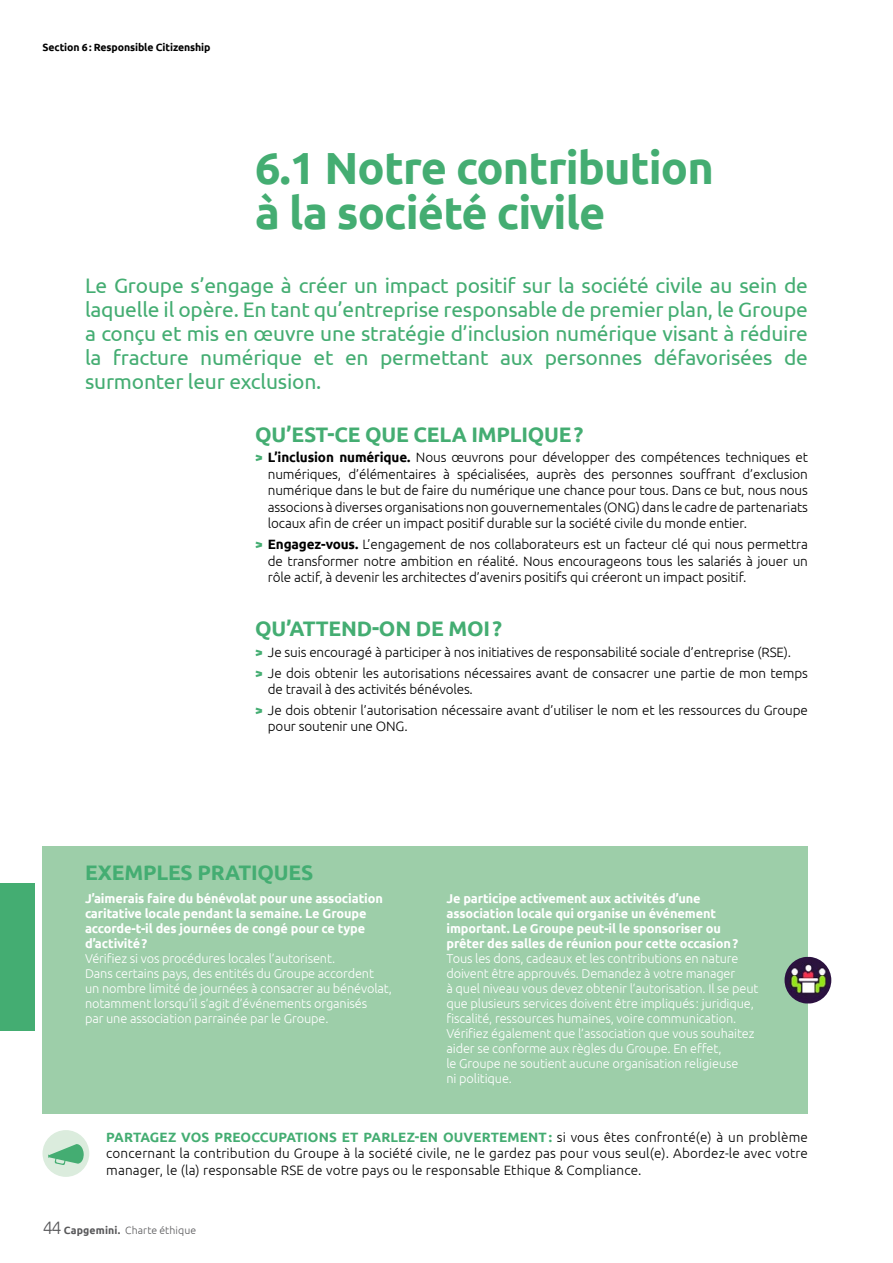
<style>
.page{position:relative;width:893px;height:1263px;background:#fff}
.page>*{position:absolute;margin:0;border:0;box-sizing:border-box;transform-origin:0 0}
.t1{font:700 45px/45px "Ubuntu";letter-spacing:-.02em;color:#44ad72}
.t2{font:21px/24px "Ubuntu";letter-spacing:-.01em;color:#44ad72;text-align:justify}
.t3{font:700 21px "Ubuntu";letter-spacing:-.01em;color:#44ad72}
.t4{font:300 13.5px/16.5px "Ubuntu";letter-spacing:-.01em;color:#000;text-align:justify}
.t5{font:300 12.75px/15px "Ubuntu";letter-spacing:-.01em;color:#fff}
.t6{font:700 12.75px/15px "Ubuntu";letter-spacing:-.01em;color:#fff}
.t7{font:700 10.5px "Ubuntu";letter-spacing:-.01em;color:#000}
.t8{font:300 10.5px "Ubuntu";letter-spacing:.01em;color:#58585a}
.s1{font-weight:700;color:#44ad72}
.s2{font-weight:700}
.s3{font-size:18px}
</style>
<div class="page">
<div style="left:43px;top:846px;width:765px;height:268px;background:#9dcea9"></div>
<div style="left:0;top:884px;width:34px;height:147px;background:#44ad72"></div>
<div style="left:43px;top:1130px;width:46px;height:47px;background:#dbecdd;border-radius:50%"></div>
<svg style="left:48px;top:1144px;width:36px;height:21px"></svg>
<img style="left:784px;top:957px;width:47px;height:46px;border-radius:22px">
<p class="t7" style="left:43px;top:41px;width:169px">Section 6: Responsible Citizenship</p>
<p class="t1" style="left:255px;top:145px;width:460px">6.1 Notre contribution à la société civile</p>
<p class="t2" style="left:85px;top:273px;width:724px">Le Groupe s’engage à créer un impact positif sur la société civile au sein de laquelle il opère. En tant qu’entreprise responsable de premier plan, le Groupe a conçu et mis en œuvre une stratégie d’inclusion numérique visant à réduire la fracture numérique et en permettant aux personnes défavorisées de surmonter leur exclusion.</p>
<p class="t3" style="left:255px;top:421px;width:330px">QU’EST-CE QUE CELA IMPLIQUE?</p>
<p class="t4" style="left:268px;top:449px;width:542px;text-indent:-13px"><span class="s1">&gt;</span> <span class="s2">L’inclusion numérique.</span> Nous œuvrons pour développer des compétences techniques et numériques, d’élémentaires à spécialisées, auprès des personnes souffrant d’exclusion numérique dans le but de faire du numérique une chance pour tous. Dans ce but, nous nous associons à diverses organisations non gouvernementales (ONG) dans le cadre de partenariats locaux afin de créer un impact positif durable sur la société civile du monde entier.</p>
<p class="t4" style="left:268px;top:536px;width:542px;text-indent:-13px"><span class="s1">&gt;</span> <span class="s2">Engagez-vous.</span> L’engagement de nos collaborateurs est un facteur clé qui nous permettra de transformer notre ambition en réalité. Nous encourageons tous les salariés à jouer un rôle actif, à devenir les architectes d’avenirs positifs qui créeront un impact positif.</p>
<p class="t3" style="left:255px;top:616px;width:248px">QU’ATTEND-ON DE MOI?</p>
<p class="t4" style="left:255px;top:643px;width:538px"><span class="s1">&gt;</span> Je suis encouragé à participer à nos initiatives de responsabilité sociale d’entreprise (RSE).</p>
<p class="t4" style="left:268px;top:664px;width:542px;text-indent:-13px"><span class="s1">&gt;</span> Je dois obtenir les autorisations nécessaires avant de consacrer une partie de mon temps de travail à des activités bénévoles.</p>
<p class="t4" style="left:268px;top:701px;width:542px;text-indent:-13px"><span class="s1">&gt;</span> Je dois obtenir l’autorisation nécessaire avant d’utiliser le nom et les ressources du Groupe pour soutenir une ONG.</p>
<p class="t3" style="left:85px;top:859px;width:230px">EXEMPLES PRATIQUES</p>
<p class="t6" style="left:85px;top:891px;width:299px">J’aimerais faire du bénévolat pour une association caritative locale pendant la semaine. Le Groupe accorde-t-il des journées de congé pour ce type d’activité?</p>
<p class="t5" style="left:85px;top:950px;width:308px">Vérifiez si vos procédures locales l’autorisent.<br>Dans certains pays, des entités du Groupe accordent<br>un nombre limité de journées à consacrer au bénévolat, notamment lorsqu’il s’agit d’événements organisés<br>par une association parrainée par le Groupe.</p>
<p class="t6" style="left:446px;top:891px;width:293px">Je participe activement aux activités d’une association locale qui organise un événement important. Le Groupe peut-il le sponsoriser ou prêter des salles de réunion pour cette occasion?</p>
<p class="t5" style="left:446px;top:950px;width:313px">Tous les dons, cadeaux et les contributions en nature doivent être approuvés. Demandez à votre manager<br>à quel niveau vous devez obtenir l’autorisation. Il se peut que plusieurs services doivent être impliqués: juridique, fiscalité, ressources humaines, voire communication.<br>Vérifiez également que l’association que vous souhaitez aider se conforme aux règles du Groupe. En effet,<br>le Groupe ne soutient aucune organisation religieuse<br>ni politique.</p>
<p class="t4" style="left:106px;top:1128px;width:703px"><span class="s1">PARTAGEZ VOS PREOCCUPATIONS ET PARLEZ-EN OUVERTEMENT:</span> si vous êtes confronté(e) à un problème concernant la contribution du Groupe à la société civile, ne le gardez pas pour vous seul(e). Abordez-le avec votre manager, le (la) responsable RSE de votre pays ou le responsable Ethique &amp; Compliance.</p>
<p class="t8" style="left:43px;top:1224px;width:155px"><span class="s3">44</span> <span class="s2">Capgemini.</span> Charte éthique</p>
</div>
